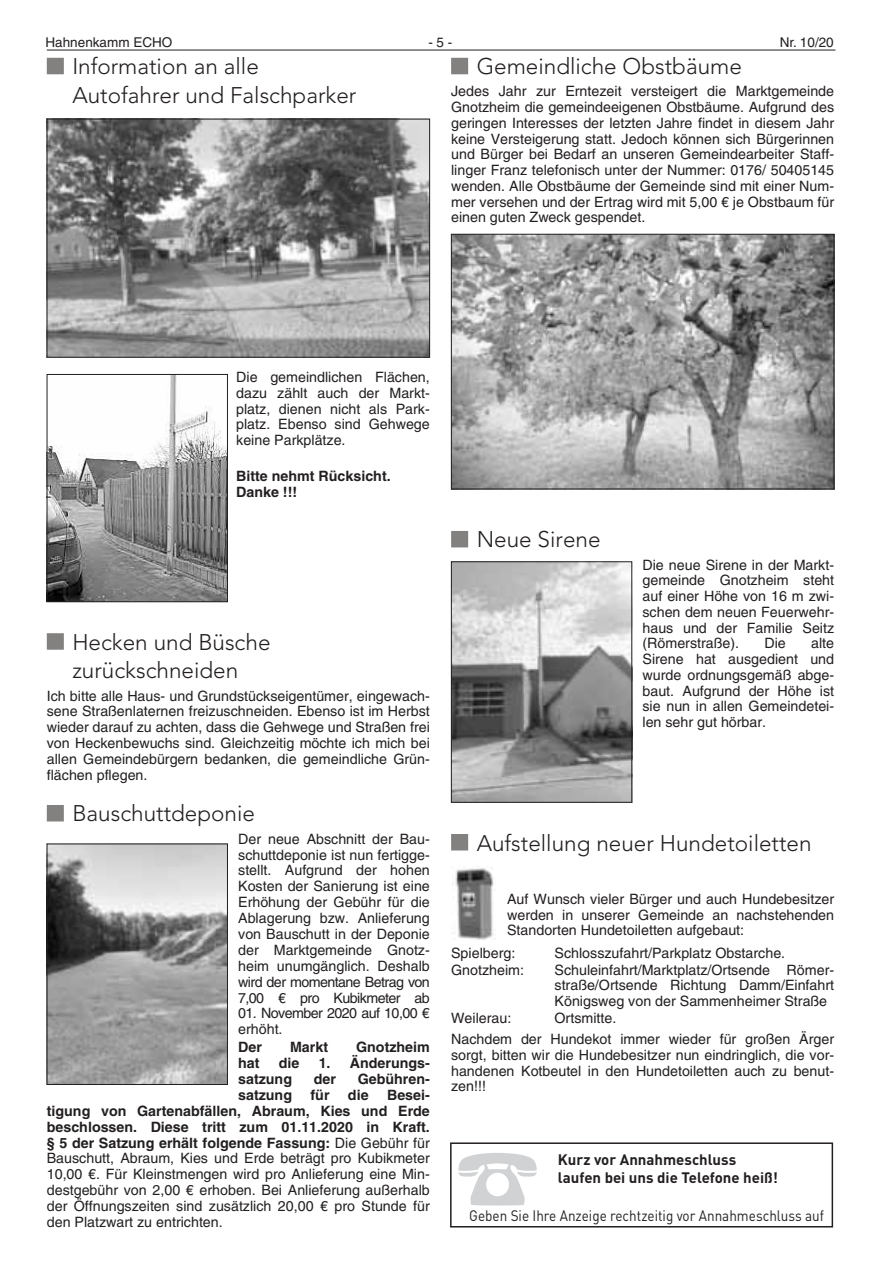
<style>
.page{position:relative;width:881px;height:1263px;background:#fff}
.page>*{position:absolute;margin:0;border:0;box-sizing:border-box;transform-origin:0 0}
.t1{font:300 22.5px/28.7px "Avenir LT";color:#231f20}
.t2{font:15px "DIN";color:#231f20;scale:.9 1}
.t3{font:700 15px "DIN";color:#231f20}
.t4{font:14.25px/15.9px "Helvetica LT";color:#231f20;text-align:justify}
.t5{font:700 14.25px/15.9px "Helvetica LT";color:#231f20}
.t6{font:14.25px/15.9px "Helvetica LT";letter-spacing:-.04em;color:#231f20}
.t7{font:13.5px "Helvetica LT";color:#231f20}
.s1{font-weight:700}
</style>
<div class="page">
<hr style="left:47px;top:50px;width:788px;height:1px;background:#231f20">
<div style="left:451px;top:58px;width:17px;height:16px;background:#838180"></div>
<div style="left:451px;top:531px;width:17px;height:16px;background:#838180"></div>
<div style="left:451px;top:834px;width:17px;height:16px;background:#838180"></div>
<img style="left:453px;top:236px;width:378px;height:251px">
<div style="left:451px;top:234px;width:382px;height:255px;border:1px solid #231f20"></div>
<img style="left:453px;top:563px;width:176px;height:237px">
<div style="left:451px;top:561px;width:180px;height:241px;border:1px solid #231f20"></div>
<img style="left:453px;top:866px;width:41px;height:74px">
<div style="left:47px;top:58px;width:17px;height:16px;background:#838180"></div>
<div style="left:47px;top:633px;width:17px;height:17px;background:#838180"></div>
<div style="left:47px;top:805px;width:17px;height:16px;background:#838180"></div>
<img style="left:49px;top:121px;width:378px;height:234px">
<div style="left:47px;top:119px;width:382px;height:238px;border:1px solid #231f20"></div>
<img style="left:49px;top:376px;width:176px;height:224px">
<div style="left:47px;top:374px;width:180px;height:228px;border:1px solid #231f20"></div>
<img style="left:49px;top:846px;width:176px;height:237px">
<div style="left:47px;top:844px;width:180px;height:241px;border:1px solid #231f20"></div>
<div style="left:450px;top:1142px;width:382px;height:85px;border:2px solid #231f20"></div>
<p class="t7" style="left:45px;top:34px;width:128px">Hahnenkamm ECHO</p>
<p class="t7" style="left:428px;top:34px;width:26px">- 5 -</p>
<p class="t7" style="left:779px;top:34px;width:56px">Nr. 10/20</p>
<h1 class="t1" style="left:476px;top:52px;width:267px">Gemeindliche Obstbäume</h1>
<p class="t4" style="left:451px;top:83px;width:384px">Jedes Jahr zur Erntezeit versteigert die Marktgemeinde Gnotzheim die gemeindeeigenen Obstbäume. Aufgrund des geringen Interesses der letzten Jahre findet in diesem Jahr keine Versteigerung statt. Jedoch können sich Bürgerinnen und Bürger bei Bedarf an unseren Gemeindearbeiter Staff&shy;linger Franz telefonisch unter der Nummer: 0176/ 50405145 wenden. Alle Obstbäume der Gemeinde sind mit einer Num&shy;mer versehen und der Ertrag wird mit 5,00 € je Obstbaum für einen guten Zweck gespendet.</p>
<h1 class="t1" style="left:72px;top:52px;width:285px">Information an alle<br>Autofahrer und Falschparker</h1>
<p class="t4" style="left:236px;top:369px;width:195px">Die gemeindlichen Flächen, dazu zählt auch der Markt&shy;platz, dienen nicht als Park&shy;platz. Ebenso sind Gehwege keine Parkplätze.</p>
<p class="t5" style="left:236px;top:468px;width:156px">Bitte nehmt Rücksicht.<br>Danke !!!</p>
<h1 class="t1" style="left:72px;top:628px;width:199px">Hecken und Büsche zurückschneiden</h1>
<p class="t4" style="left:47px;top:688px;width:384px">Ich bitte alle Haus- und Grundstückseigentümer, eingewach&shy;sene Straßenlaternen freizuschneiden. Ebenso ist im Herbst wieder darauf zu achten, dass die Gehwege und Straßen frei von Heckenbewuchs sind. Gleichzeitig möchte ich mich bei allen Gemeindebürgern bedanken, die gemeindliche Grün&shy;flächen pflegen.</p>
<h1 class="t1" style="left:72px;top:799px;width:184px">Bauschuttdeponie</h1>
<p class="t4" style="left:238px;top:831px;width:193px">Der neue Abschnitt der Bau&shy;schuttdeponie ist nun fertigge&shy;stellt. Aufgrund der hohen Kosten der Sanierung ist eine Erhöhung der Gebühr für die Ablagerung bzw. Anlieferung von Bauschutt in der Deponie der Marktgemeinde Gnotz&shy;heim unumgänglich. Deshalb wird der momentane Betrag von 7,00 € pro Kubikmeter ab</p>
<p class="t6" style="left:238px;top:1005px;width:193px">01. November 2020 auf 10,00 € erhöht.</p>
<p class="t5" style="left:238px;top:1039px;width:25px">Der</p>
<p class="t5" style="left:290px;top:1039px;width:40px">Markt</p>
<p class="t5" style="left:356px;top:1039px;width:75px">Gnotzheim</p>
<p class="t5" style="left:238px;top:1055px;width:23px">hat</p>
<p class="t5" style="left:279px;top:1055px;width:22px">die</p>
<p class="t5" style="left:318px;top:1055px;width:113px">1. Änderungs-</p>
<p class="t5" style="left:238px;top:1071px;width:55px">satzung</p>
<p class="t5" style="left:314px;top:1071px;width:24px">der</p>
<p class="t5" style="left:357px;top:1071px;width:74px">Gebühren-</p>
<p class="t5" style="left:238px;top:1087px;width:55px">satzung</p>
<p class="t5" style="left:310px;top:1087px;width:20px">für</p>
<p class="t5" style="left:348px;top:1087px;width:22px">die</p>
<p class="t4" style="left:47px;top:1087px;width:384px;text-indent:340px"><span class="s1">Besei&shy;tigung von Gartenabfällen, Abraum, Kies und Erde beschlossen. Diese tritt zum 01.11.2020 in Kraft. § 5 der Satzung erhält folgende Fassung:</span> Die Gebühr für Bauschutt, Abraum, Kies und Erde beträgt pro Kubikmeter 10,00 €. Für Kleinstmengen wird pro Anlieferung eine Min&shy;destgebühr von 2,00 € erhoben. Bei Anlieferung außerhalb der Öffnungszeiten sind zusätzlich 20,00 € pro Stunde für den Platzwart zu entrichten.</p>
<h1 class="t1" style="left:476px;top:525px;width:125px">Neue Sirene</h1>
<p class="t4" style="left:642px;top:557px;width:193px">Die neue Sirene in der Markt&shy;gemeinde Gnotzheim steht auf einer Höhe von 16 m zwi&shy;schen dem neuen Feuerwehr&shy;haus und der Familie Seitz (Römerstraße).</p>
<p class="t4" style="left:642px;top:635px;width:193px;text-indent:168px">alte Sirene hat ausgedient und wurde ordnungsgemäß abge&shy;baut. Aufgrund der Höhe ist sie nun in allen Gemeindetei&shy;len sehr gut hörbar.</p>
<p class="t4" style="left:764px;top:635px;width:23px">Die</p>
<h1 class="t1" style="left:476px;top:828px;width:336px">Aufstellung neuer Hundetoiletten</h1>
<p class="t4" style="left:507px;top:891px;width:328px">Auf Wunsch vieler Bürger und auch Hundebesitzer werden in unserer Gemeinde an nachstehenden Standorten Hundetoiletten aufgebaut:</p>
<p class="t4" style="left:451px;top:944px;width:66px">Spielberg:</p>
<p class="t4" style="left:554px;top:944px;width:232px">Schlosszufahrt/Parkplatz Obstarche.</p>
<p class="t4" style="left:451px;top:962px;width:74px">Gnotzheim:</p>
<p class="t4" style="left:554px;top:962px;width:281px">Schuleinfahrt/Marktplatz/Ortsende Römer&shy;straße/Ortsende Richtung Damm/Einfahrt Königsweg von der Sammenheimer Straße</p>
<p class="t4" style="left:451px;top:1010px;width:62px">Weilerau:</p>
<p class="t4" style="left:451px;top:1008px;width:384px;line-height:20.9px;text-indent:103px">Ortsmitte.<br>Nachdem der Hundekot immer wieder für großen Ärger</p>
<p class="t4" style="left:451px;top:1047px;width:384px">sorgt, bitten wir die Hundebesitzer nun eindringlich, die vor&shy;handenen Kotbeutel in den Hundetoiletten auch zu benut&shy;zen!!!</p>
<p class="t3" style="left:557px;top:1150px;width:180px">Kurz vor Annahmeschluss</p>
<p class="t3" style="left:557px;top:1168px;width:221px">laufen bei uns die Telefone heiß!</p>
<p class="t2" style="left:469px;top:1206px;width:395px">Geben Sie Ihre Anzeige rechtzeitig vor Annahmeschluss auf</p>
</div>
